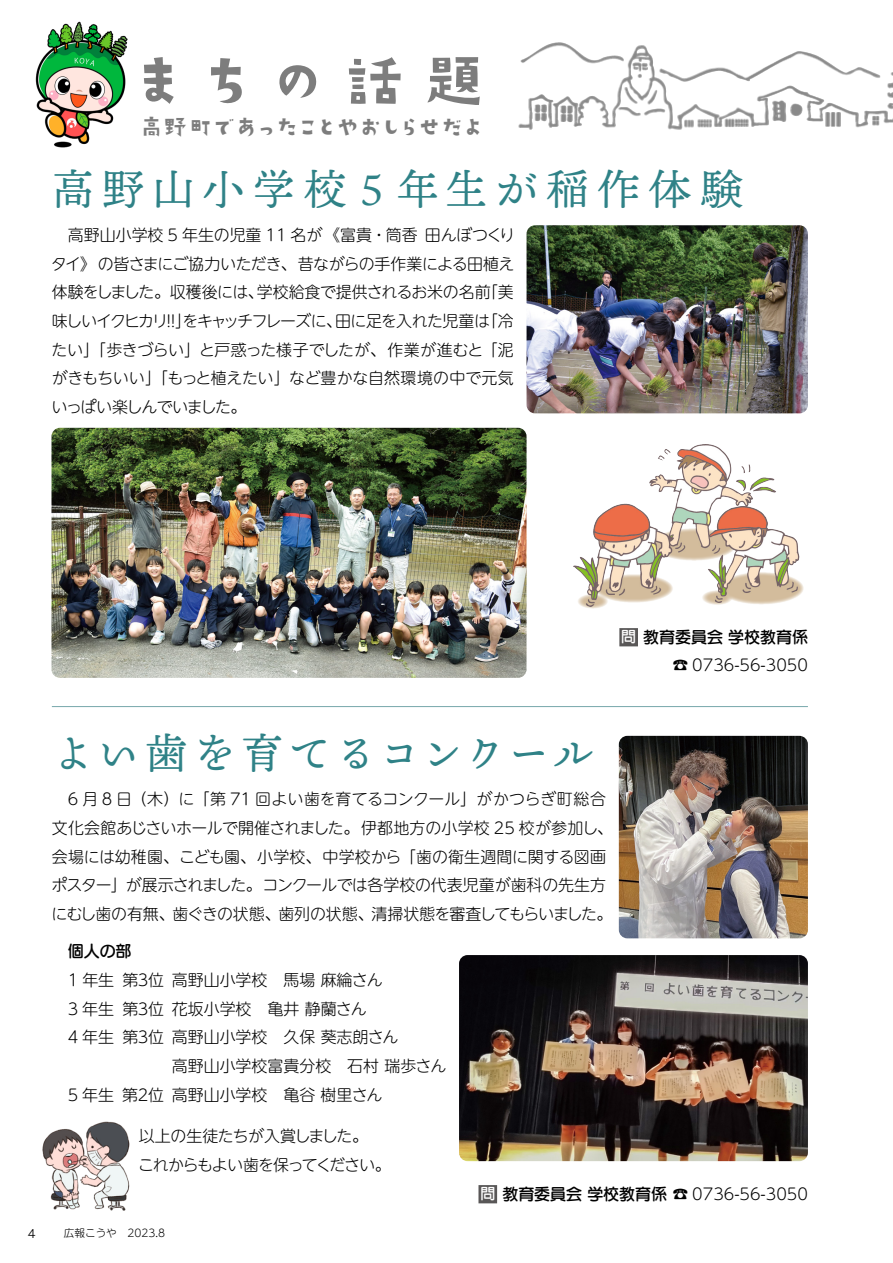
<style>
.page{position:relative;width:893px;height:1263px;background:#fff}
.page>*{position:absolute;margin:0;border:0;box-sizing:border-box;transform-origin:0 0}
.t1{font:63.75px "AB kirigirisu";letter-spacing:.155em;color:#7d7d7d}
.t2{font:42.45px "Ten Mincho";letter-spacing:.18em;color:#2f8287}
.t3{font:42.45px "Ten Mincho";letter-spacing:.065em;color:#2f8287}
.t4{font:24.45px "AB kirigirisu";letter-spacing:-.145em;color:#7d7d7d}
.t5{font:300 15.9px/28.7px "UD Shin M Go Pr 6 N";color:#000;text-align:justify}
.t6{font:300 15.9px/28.7px "UD Shin M Go Pr 6 N";letter-spacing:-.065em;color:#000}
.t7{font:15.9px "UD Marugo Large Pr 6 N DB";color:#000}
.t8{font:12.75px "Ariana Pro";color:#000}
.t9{font:300 10.65px "UD Shin M Go Pr 6 N";color:#000}
.s1{font-size:14.85px;color:#fff}
.s2{font-family:"UD Marugo Large Pr 6 N DB";font-weight:400;font-size:14.85px;color:#fff}
.s3{font-family:"UD Marugo Large Pr 6 N DB";font-weight:400}
</style>
<div class="page">
<img style="left:35px;top:22px;width:92px;height:125px">
<img style="left:518px;top:42px;width:375px;height:88px">
<div style="left:619px;top:628px;width:19px;height:18px;background:#595757"></div>
<div style="left:478px;top:1185px;width:19px;height:18px;background:#595757"></div>
<img style="left:51px;top:428px;width:475px;height:250px">
<img style="left:459px;top:955px;width:349px;height:206px">
<img style="left:619px;top:736px;width:189px;height:202px">
<img style="left:526px;top:225px;width:282px;height:188px">
<hr style="left:52px;top:706px;width:756px;height:1px;background:#7fadb0">
<img style="left:574px;top:444px;width:229px;height:165px">
<img style="left:42px;top:1121px;width:88px;height:90px">
<h1 class="t1" style="left:127px;top:49px;width:360px">まちの話題</h1>
<h3 class="t4" style="left:139px;top:115px;width:348px">高野町であったことやおしらせだよ</h3>
<h2 class="t2" style="left:52px;top:165px;width:693px">高野山小学校５年生が稲作体験</h2>
<p class="t5" style="left:51px;top:220px;width:465px;text-indent:17px">高野山小学校 5 年生の児童 11 名が《富貴・筒香 田んぼつくりタイ》の皆さまにご協力いただき、昔ながらの手作業による田植え体験をしました。収穫後には、学校給食で提供されるお米の名前「美味しいイクヒカリ！！」をキャッチフレーズに、田に足を入れた児童は「冷たい」「歩きづらい」と戸惑った様子でしたが、作業が進むと「泥がきもちいい」「もっと植えたい」など豊かな自然環境の中で元気いっぱい楽しんでいました。</p>
<p class="t7" style="left:621px;top:628px;width:188px"><span class="s1">問</span>教育委員会 学校教育係</p>
<p class="t5" style="left:672px;top:650px;width:137px">☎ 0736-56-3050</p>
<h2 class="t3" style="left:52px;top:730px;width:544px">よい歯を育てるコンクール</h2>
<p class="t5" style="left:51px;top:784px;width:563px;text-align:center">6 月 8 日（木）に「第 71 回よい歯を育てるコンクール」がかつらぎ町総合<br>文化会館あじさいホールで開催されました。伊都地方の小学校 25 校が参加し、会場には幼稚園、こども園、小学校、中学校から「歯の衛生週間に関する図画ポスター」が展示されました。コンクールでは各学校の代表児童が歯科の先生方にむし歯の有無、歯ぐきの状態、歯列の状態、清掃状態を審査してもらいました。</p>
<p class="t7" style="left:68px;top:942px;width:65px">個人の部</p>
<p class="t5" style="left:68px;top:965px;width:316px">1 年生第３位高野山小学校　馬場 麻綸さん</p>
<p class="t5" style="left:68px;top:993px;width:300px">3 年生第３位花坂小学校　亀井 静蘭さん</p>
<p class="t5" style="left:68px;top:1022px;width:332px">4 年生第３位高野山小学校　久保 葵志朗さん</p>
<p class="t5" style="left:172px;top:1051px;width:276px">高野山小学校富貴分校　石村 瑞歩さん</p>
<p class="t5" style="left:68px;top:1079px;width:316px">5 年生第２位高野山小学校　亀谷 樹里さん</p>
<p class="t6" style="left:138px;top:1121px;width:254px">以上の生徒たちが入賞しました。<br>これからもよい歯を保ってください。</p>
<p class="t5" style="left:480px;top:1178px;width:329px"><span class="s2">問</span><span class="s3">教育委員会 学校教育係</span> ☎ 0736-56-3050</p>
<p class="t8" style="left:28px;top:1224px;width:9px">4</p>
<p class="t9" style="left:64px;top:1224px;width:103px">広報こうや　2023.8</p>
</div>
